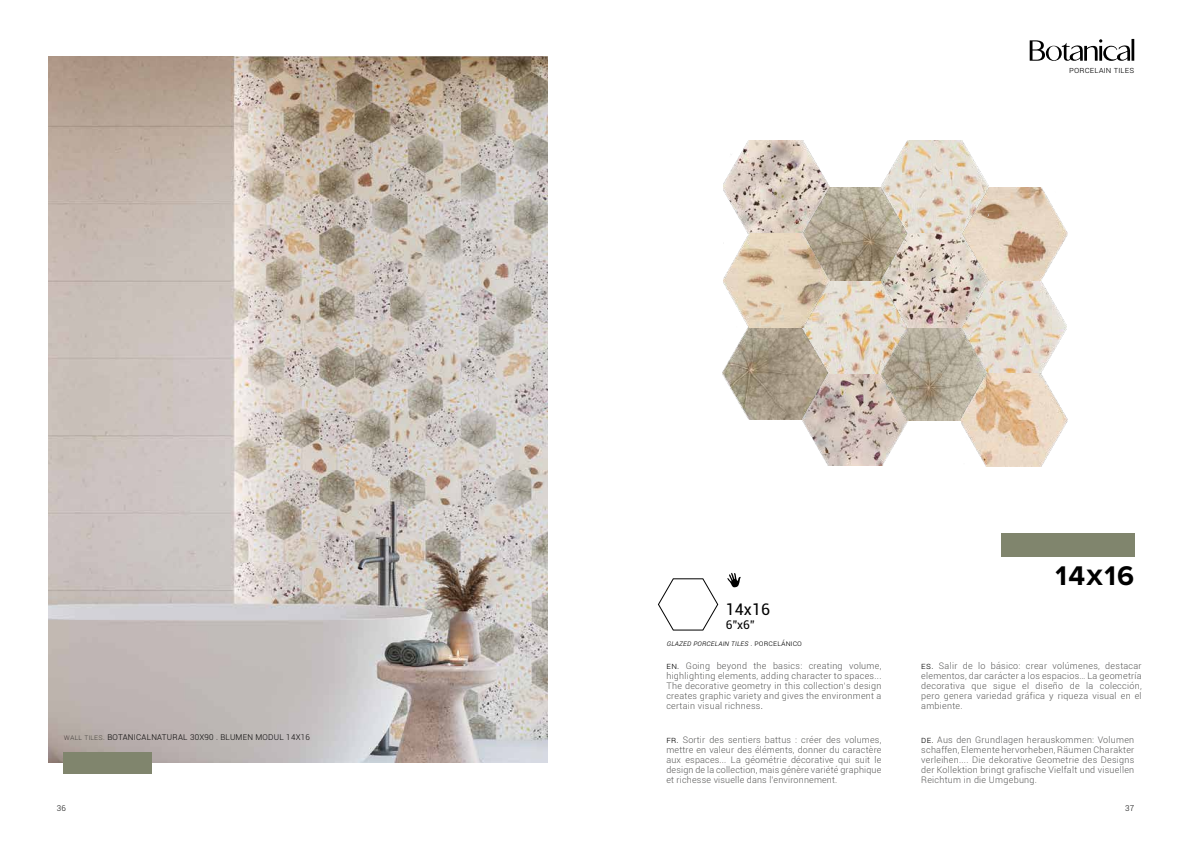
<style>
.page{position:relative;width:1191px;height:842px;background:#fff}
.page>*{position:absolute;margin:0;border:0;box-sizing:border-box;transform-origin:0 0}
.t1{font:700 28px "Proxima Nova";letter-spacing:.05em;color:#000}
.t2{font:16px "Roboto";color:#000}
.t3{font:12px "Roboto";color:#000}
.t4{font:300 9px/10px "Roboto";letter-spacing:.03em;color:#575756;text-align:justify}
.t5{font:300 8.9px "Roboto";letter-spacing:.01em;color:#000}
.t6{font:300 8px "Roboto";letter-spacing:.03em;color:#000}
.t7{font:italic 300 8px "Roboto";letter-spacing:.01em;color:#000}
.s1{font-weight:100}
.s2{font-style:normal}
.s3{color:#000}
</style>
<div class="page">
<img style="left:48px;top:57px;width:499px;height:706px">
<div style="left:64px;top:751px;width:88px;height:22px;background:#80856d"></div>
<div style="left:1001px;top:533px;width:133px;height:24px;background:#80856d"></div>
<svg style="left:727px;top:573px;width:14px;height:14px"></svg>
<svg style="left:658px;top:578px;width:61px;height:53px"></svg>
<img style="left:722px;top:141px;width:107px;height:279px">
<img style="left:801px;top:187px;width:108px;height:279px">
<img style="left:960px;top:187px;width:107px;height:279px">
<img style="left:881px;top:141px;width:107px;height:279px">
<svg style="left:1029px;top:39px;width:105px;height:22px"></svg>
<p class="t5" style="left:1069px;top:64px;width:67px">Porcelain Tiles</p>
<p class="t6" style="left:64px;top:732px;width:248px"><span class="s1">WALL TILES.</span> BOTANICALNATURAL 30X90 . BLUMEN MODUL 14X16</p>
<h2 class="t2" style="left:726px;top:598px;width:46px">14x16</h2>
<h3 class="t3" style="left:726px;top:616px;width:30px">6”x6”</h3>
<p class="t7" style="left:667px;top:637px;width:98px">GLAZED PORCELAIN TILES . <span class="s2">PORCEL</span></p>
<p class="t6" style="left:781px;top:637px;width:10px">ÁNICO</p>
<h1 class="t1" style="left:1055px;top:555px;width:80px">14x16</h1>
<p class="t4" style="left:666px;top:661px;width:217px"><span class="s3">EN .</span> Going beyond the basics: creating volume, highlighting elements, adding character to spaces...<br>The decorative geometry in this collection’s design creates graphic variety and gives the environment a certain visual richness<span class="s3">.</span></p>
<p class="t4" style="left:666px;top:734px;width:217px"><span class="s3">FR.</span> Sortir des sentiers battus : créer des volumes, mettre en valeur des éléments, donner du caractère aux espaces... La géométrie décorative qui suit le design de la collection, mais génère variété graphique et richesse visuelle dans l’environnement.</p>
<p class="t4" style="left:921px;top:734px;width:215px"><span class="s3">DE.</span> Aus den Grundlagen herauskommen: Volumen schaffen, Elemente hervorheben, Räumen Charakter verleihen.... Die dekorative Geometrie des Designs der Kollektion bringt grafische Vielfalt und visuellen Reichtum in die Umgebung.</p>
<p class="t4" style="left:921px;top:661px;width:222px"><span class="s3">ES.</span> Salir de lo básico: crear volúmenes, destacar elementos, dar carácter a los espacios… La geometría decorativa que sigue el diseño de la colección, pero genera variedad gráfica y riqueza visual en el ambiente.</p>
<p class="t6" style="left:57px;top:802px;width:11px">36</p>
<p class="t6" style="left:1125px;top:802px;width:11px">37</p>
</div>
